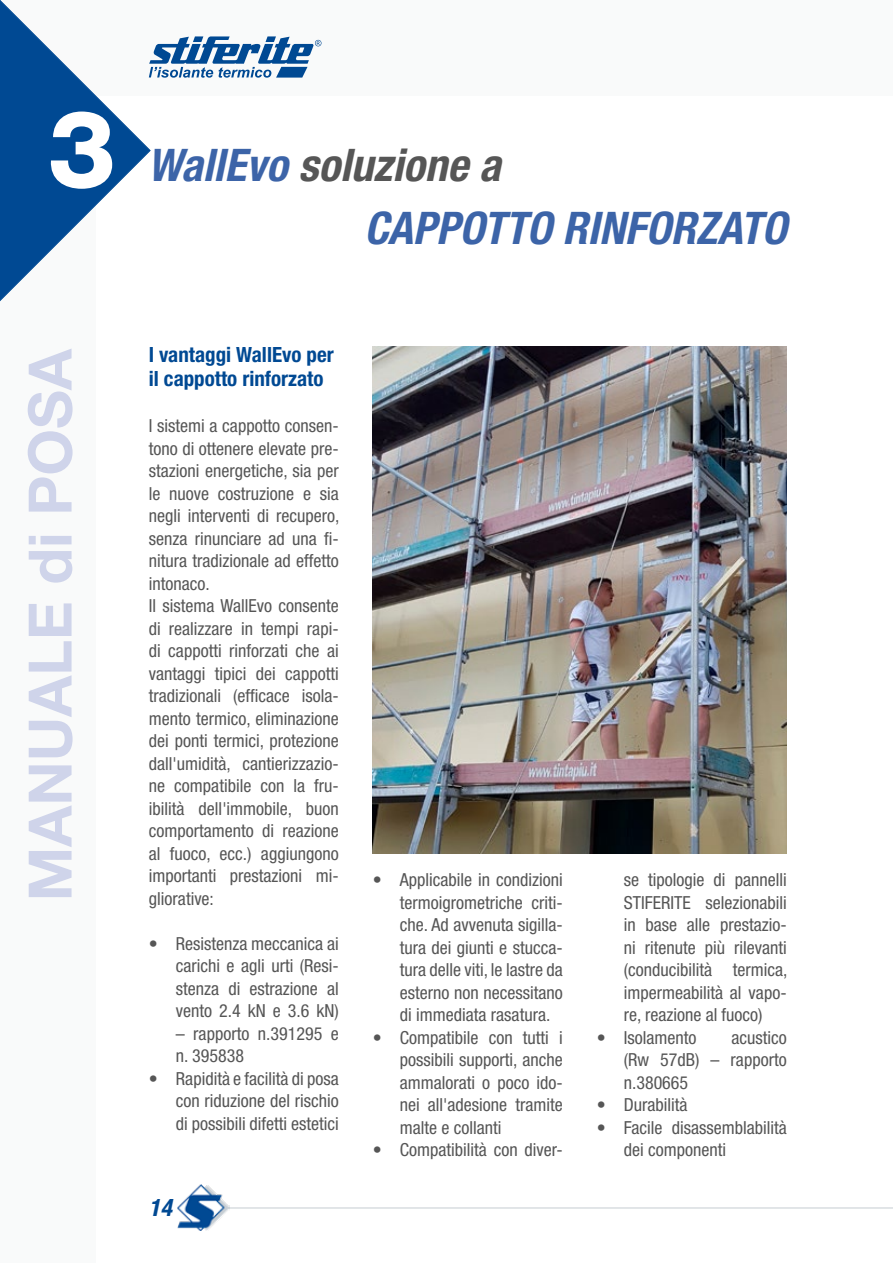
<style>
.page{position:relative;width:893px;height:1263px;background:#fff}
.page>*{position:absolute;margin:0;border:0;box-sizing:border-box;transform-origin:0 0}
.t1{font:800 108px "Helvetica Neue LT Pro";color:#fff}
.t2{font:700 60px "Helvetica Neue LT Pro";color:#cfd4ea}
.t3{font:italic 700 condensed 45px/63px "Helvetica Neue LT Pro";color:#3c64a8}
.t4{font:italic 700 condensed 24px "Helvetica Neue LT Pro";color:#004993}
.t5{font:700 condensed 21px/24px "Helvetica Neue LT Pro";color:#004993}
.t6{font:condensed 18px/22.5px "Helvetica Neue LT Pro";color:#565656;text-align:justify}
.s1{color:#565656}
</style>
<div class="page">
<div style="left:0;top:0;width:893px;height:96px;background:#f9fafa"></div>
<img style="left:177px;top:1184px;width:52px;height:47px">
<hr style="left:228px;top:1207px;width:665px;height:1px;background:#c5ccd1">
<svg style="left:151px;top:36px;width:170px;height:42px"></svg>
<div style="left:0;top:0;width:96px;height:1263px;background:#f9fafa"></div>
<svg style="left:0;top:0;width:151px;height:301px"></svg>
<img style="left:373px;top:347px;width:414px;height:506px">
<h1 class="t1" style="left:48px;top:85px;width:70px">3</h1>
<h3 class="t3" style="left:364px;top:134px;width:424px;text-indent:-217px">WallEvo <span class="s1">soluzione a<br></span>CAPPOTTO RINFORZATO</h3>
<h2 class="t2" style="left:13px;top:901px;width:555px;rotate:-90deg">MANUALE di POSA</h2>
<p class="t5" style="left:149px;top:342px;width:186px">I vantaggi WallEvo per il cappotto rinforzato</p>
<p class="t6" style="left:149px;top:414px;width:192px;text-align:left">I sistemi a cappotto consen&shy;tono di ottenere elevate pre&shy;stazioni energetiche, sia per le nuove costruzione e sia negli interventi di recupero, senza rinunciare ad una fi&shy;nitura tradizionale ad effetto intonaco.<br>Il sistema WallEvo consente di realizzare in tempi rapi&shy;di cappotti rinforzati che ai vantaggi tipici dei cappotti tradizionali (efficace isola&shy;mento termico, eliminazione dei ponti termici, protezione dall'umidità, cantierizzazio&shy;ne compatibile con la fru&shy;ibilità dell'immobile, buon comportamento di reazione al fuoco, ecc.) aggiungono importanti prestazioni mi&shy;gliorative:</p>
<p class="t6" style="left:176px;top:932px;width:164px;text-indent:-27px">• Resistenza meccanica ai carichi e agli urti (Resi&shy;stenza di estrazione al vento 2.4 kN e 3.6 kN)</p>
<p class="t6" style="left:176px;top:1022px;width:164px">– rapporto n.391295 e n. 395838</p>
<p class="t6" style="left:176px;top:1067px;width:164px;text-indent:-27px">• Rapidità e facilità di posa con riduzione del rischio di possibili difetti estetici</p>
<h3 class="t4" style="left:149px;top:1193px;width:25px">14</h3>
<p class="t6" style="left:400px;top:868px;width:164px;text-indent:-27px">• Applicabile in condizioni termoigrometriche criti&shy;che. Ad avvenuta sigilla&shy;tura dei giunti e stucca&shy;tura delle viti, le lastre da esterno non necessitano di immediata rasatura.</p>
<p class="t6" style="left:400px;top:1026px;width:164px;text-indent:-27px">• Compatibile con tutti i possibili supporti, anche ammalorati o poco ido&shy;nei all'adesione tramite malte e collanti</p>
<p class="t6" style="left:373px;top:1138px;width:191px">• Compatibilità con diver-</p>
<p class="t6" style="left:624px;top:868px;width:165px">se tipologie di pannelli STIFERITE selezionabili in base alle prestazio&shy;ni ritenute più rilevanti (conducibilità termica, impermeabilità al vapo&shy;re, reazione al fuoco)</p>
<p class="t6" style="left:597px;top:1026px;width:101px">• Isolamento</p>
<p class="t6" style="left:624px;top:1026px;width:164px;text-indent:108px">acustico (Rw 57dB) – rapporto n.380665</p>
<p class="t6" style="left:597px;top:1093px;width:92px">• Durabilità</p>
<p class="t6" style="left:624px;top:1116px;width:164px;text-indent:-27px">• Facile disassemblabilità dei componenti</p>
</div>
